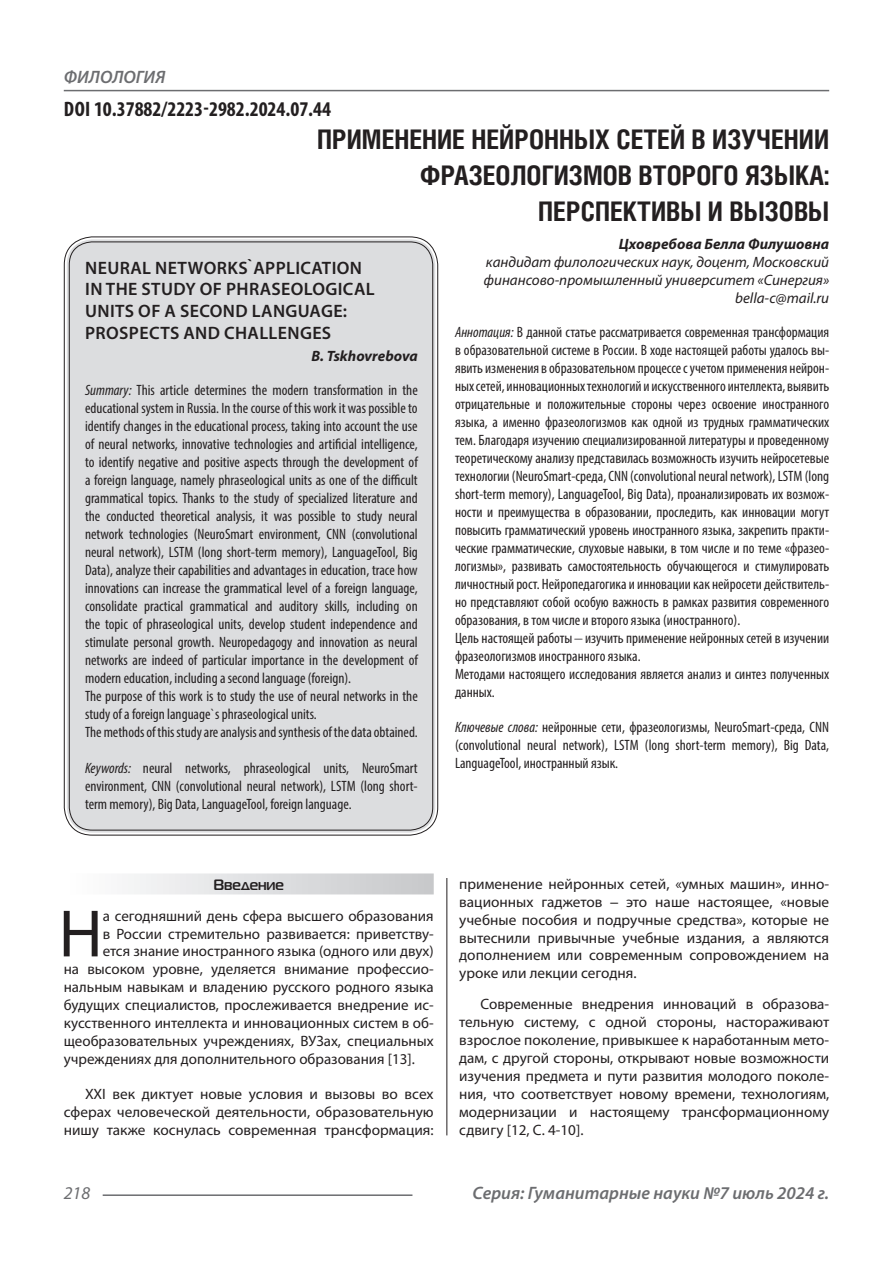
<style>
.page{position:relative;width:893px;height:1263px;background:#fff}
.page>*{position:absolute;margin:0;border:0;box-sizing:border-box;transform-origin:0 0}
.Статья_текст_первый{font:67.5px "Myriad Pro";color:#231f20}
.Статья_название{font:700 27px/36px "Helios Cond C";color:#231f20;text-align:right}
.ДОИ{font:700 condensed 21px "Myriad Pro";color:#231f20}
.Статья_название_англ{font:600 18px/21.6px "Myriad Pro";letter-spacing:.02em;color:#231f20}
.t1{font:italic 600 18px "Myriad Pro";color:#6c6d70}
.t2{font:italic 18px "Myriad Pro";color:#6c6d70}
.Статья_аннотация_тек{font:condensed 15px/18px "Myriad Pro";color:#231f20;text-align:justify}
.Статья_аннотация_анг{font:condensed 15px/18px "Myriad Pro";color:#231f20;text-align:justify}
.Статья_текст{font:15px/18px "Myriad Pro";color:#231f20;text-align:justify}
.Статья_текст_первый-2{font:15px "Myriad Pro";color:#231f20}
.Статья_автор_инфо{font:italic 15px/18px "Myriad Pro";color:#231f20}
.Статья_автор_фио_рус{font:italic 700 15px "Myriad Pro";color:#231f20}
.Статья_автор_англ{font:italic 700 15px "Myriad Pro";color:#231f20}
.Статья_подзаголовок{font:700 15px "Magistral C";color:#231f20}
.s1{font-style:italic}
.s2{font-family:"Calibri";font-weight:300;font-stretch:normal}
.s3{font-family:"Calibri"}
</style>
<div class="page">
<hr style="left:446px;top:128px;width:1px;height:1007px;background:#231f20">
<hr style="left:103px;top:1194px;width:309px;height:2px;background:#6c6d70">
<hr style="left:64px;top:90px;width:765px;height:1px;background:#6c6d70">
<div style="left:67px;top:239px;width:368px;height:594px;background:#dcdddf;border-radius:26px"></div>
<div style="left:64px;top:873px;width:370px;height:21px;background:linear-gradient(to right,#fefeff,#c6c8ca)"></div>
<p class="t1" style="left:64px;top:66px;width:103px">ФИЛОЛОГИЯ</p>
<p class="ДОИ" style="left:64px;top:96px;width:269px">DOI 10.37882/2223-2982.2024.07.44</p>
<p class="Статья_название" style="left:317px;top:121px;width:514px">ПРИМЕНЕНИЕ НЕЙРОННЫХ СЕТЕЙ В ИЗУЧЕНИИ<br>ФРАЗЕОЛОГИЗМОВ ВТОРОГО ЯЗЫКА:</p>
<p class="Статья_название" style="left:538px;top:193px;width:292px">ПЕРСПЕКТИВЫ И ВЫЗОВЫ</p>
<p class="Статья_автор_фио_рус" style="left:619px;top:235px;width:212px">Цховребова Белла Филушовна</p>
<p class="Статья_автор_инфо" style="left:484px;top:253px;width:347px">кандидат филологических наук, доцент, Московский финансово-промышленный университет «Синергия»</p>
<p class="Статья_автор_инфо" style="left:735px;top:289px;width:95px">bella-c@mail.ru</p>
<p class="Статья_аннотация_тек" style="left:455px;top:322px;width:376px"><span class="s1">Аннотация:</span> В данной статье рассматривается современная трансформация в образовательной системе в России. В ходе настоящей работы удалось вы&shy;явить изменения в образовательном процессе с учетом применения нейрон&shy;ных сетей, инновационных технологий и искусственного интеллекта, выявить отрицательные и положительные стороны через освоение иностранного языка, а именно фразеологизмов как одной из трудных грамматических тем. Благодаря изучению специализированной литературы и проведенному теоретическому анализу представилась возможность изучить нейросетевые технологии (NeuroSmart-среда, CNN (convolutional neural network), LSTM (long short-term memory), LanguageTool, Big Data), проанализировать их возмож&shy;ности и преимущества в образовании, проследить, как инновации могут повысить грамматический уровень иностранного языка, закрепить практи&shy;ческие грамматические, слуховые навыки, в том числе и по теме «фразео&shy;логизмы», развивать самостоятельность обучающегося и стимулировать личностный рост. Нейропедагогика и инновации как нейросети действитель&shy;но представляют собой особую важность в рамках развития современного образования, в том числе и второго языка (иностранного).</p>
<p class="Статья_аннотация_тек" style="left:455px;top:628px;width:376px">Цель настоящей работы <span class="s2">─</span> изучить применение нейронных сетей в изучении фразеологизмов иностранного языка.</p>
<p class="Статья_аннотация_тек" style="left:455px;top:664px;width:376px">Методами настоящего исследования является анализ и синтез полученных данных.</p>
<p class="Статья_аннотация_тек" style="left:455px;top:718px;width:376px"><span class="s1">Ключевые слова:</span> нейронные сети, фразеологизмы, NeuroSmart-среда, CNN (convolutional neural network), LSTM (long short-term memory), Big Data, LanguageTool, иностранный язык.</p>
<p class="Статья_название_англ" style="left:85px;top:256px;width:278px">NEURAL NETWORKS`APPLICATION</p>
<p class="Статья_название_англ" style="left:85px;top:278px;width:291px">IN THE STUDY OF PHRASEOLOGICAL</p>
<p class="Статья_название_англ" style="left:85px;top:300px;width:263px">UNITS OF A SECOND LANGUAGE:<br>PROSPECTS AND CHALLENGES</p>
<p class="Статья_автор_англ" style="left:312px;top:346px;width:108px">B. Tskhovrebova</p>
<p class="Статья_аннотация_анг" style="left:85px;top:381px;width:334px"><span class="s1">Summary:</span> This article determines the modern transformation in the educational system in Russia. In the course of this work it was possible to identify changes in the educational process, taking into account the use of neural networks, innovative technologies and artificial intelligence, to identify negative and positive aspects through the development of a foreign language, namely phraseological units as one of the difficult grammatical topics. Thanks to the study of specialized literature and the conducted theoretical analysis, it was possible to study neural network technologies (NeuroSmart environment, CNN (convolutional neural network), LSTM (long short-term memory), LanguageTool, Big Data), analyze their capabilities and advantages in education, trace how innovations can increase the grammatical level of a foreign language, consolidate practical grammatical and auditory skills, including on the topic of phraseological units, develop student independence and stimulate personal growth. Neuropedagogy and innovation as neural networks are indeed of particular importance in the development of modern education, including a second language (foreign).</p>
<p class="Статья_аннотация_анг" style="left:85px;top:687px;width:334px">The purpose of this work is to study the use of neural networks in the study of a foreign language`s phraseological units.</p>
<p class="Статья_аннотация_анг" style="left:85px;top:723px;width:334px">The methods of this study are analysis and synthesis of the data obtained.</p>
<p class="Статья_аннотация_анг" style="left:85px;top:759px;width:334px"><span class="s1">Keywords:</span> neural networks, phraseological units, NeuroSmart environment, CNN (convolutional neural network), LSTM (long short&shy;term memory), Big Data, LanguageTool, foreign language.</p>
<p class="Статья_подзаголовок" style="left:213px;top:876px;width:72px">Введение</p>
<p class="Статья_текст_первый" style="left:59px;top:892px;width:46px">Н</p>
<p class="Статья_текст_первый-2" style="left:103px;top:907px;width:333px">а сегодняшний день сфера высшего образования</p>
<p class="Статья_текст_первый-2" style="left:103px;top:924px;width:333px">в России стремительно развивается: приветству-</p>
<p class="Статья_текст_первый-2" style="left:103px;top:942px;width:332px">ется знание иностранного языка (одного или двух)</p>
<p class="Статья_текст_первый-2" style="left:64px;top:960px;width:371px">на высоком уровне, уделяется внимание профессио-</p>
<p class="Статья_текст_первый-2" style="left:64px;top:978px;width:371px">нальным навыкам и владению русского родного языка</p>
<p class="Статья_текст_первый-2" style="left:64px;top:996px;width:371px">будущих специалистов, прослеживается внедрение ис-</p>
<p class="Статья_текст_первый-2" style="left:64px;top:1014px;width:371px">кусственного интеллекта и инновационных систем в об-</p>
<p class="Статья_текст_первый-2" style="left:64px;top:1032px;width:371px">щеобразовательных учреждениях, ВУЗах, специальных</p>
<p class="Статья_текст_первый-2" style="left:64px;top:1050px;width:353px">учреждениях для дополнительного образования [13].</p>
<p class="Статья_текст" style="left:64px;top:1085px;width:371px;text-indent:21px">XXI век диктует новые условия и вызовы во всех сферах человеческой деятельности, образовательную нишу также коснулась современная трансформация:</p>
<p class="Статья_текст" style="left:459px;top:875px;width:371px">применение нейронных сетей, «умных машин», инно&shy;вационных гаджетов <span class="s3">─</span> это наше настоящее, «новые учебные пособия и подручные средства», которые не вытеснили привычные учебные издания, а являются дополнением или современным сопровождением на уроке или лекции сегодня.</p>
<p class="Статья_текст" style="left:459px;top:995px;width:371px;text-indent:21px">Современные внедрения инноваций в образова&shy;тельную систему, с одной стороны, настораживают взрослое поколение, привыкшее к наработанным мето&shy;дам, с другой стороны, открывают новые возможности изучения предмета и пути развития молодого поколе&shy;ния, что соответствует новому времени, технологиям, модернизации и настоящему трансформационному сдвигу [12, C. 4-10].</p>
<p class="t2" style="left:64px;top:1182px;width:28px">218</p>
<p class="t1" style="left:473px;top:1182px;width:358px">Серия: Гуманитарные науки №7 июль 2024 г.</p>
</div>
